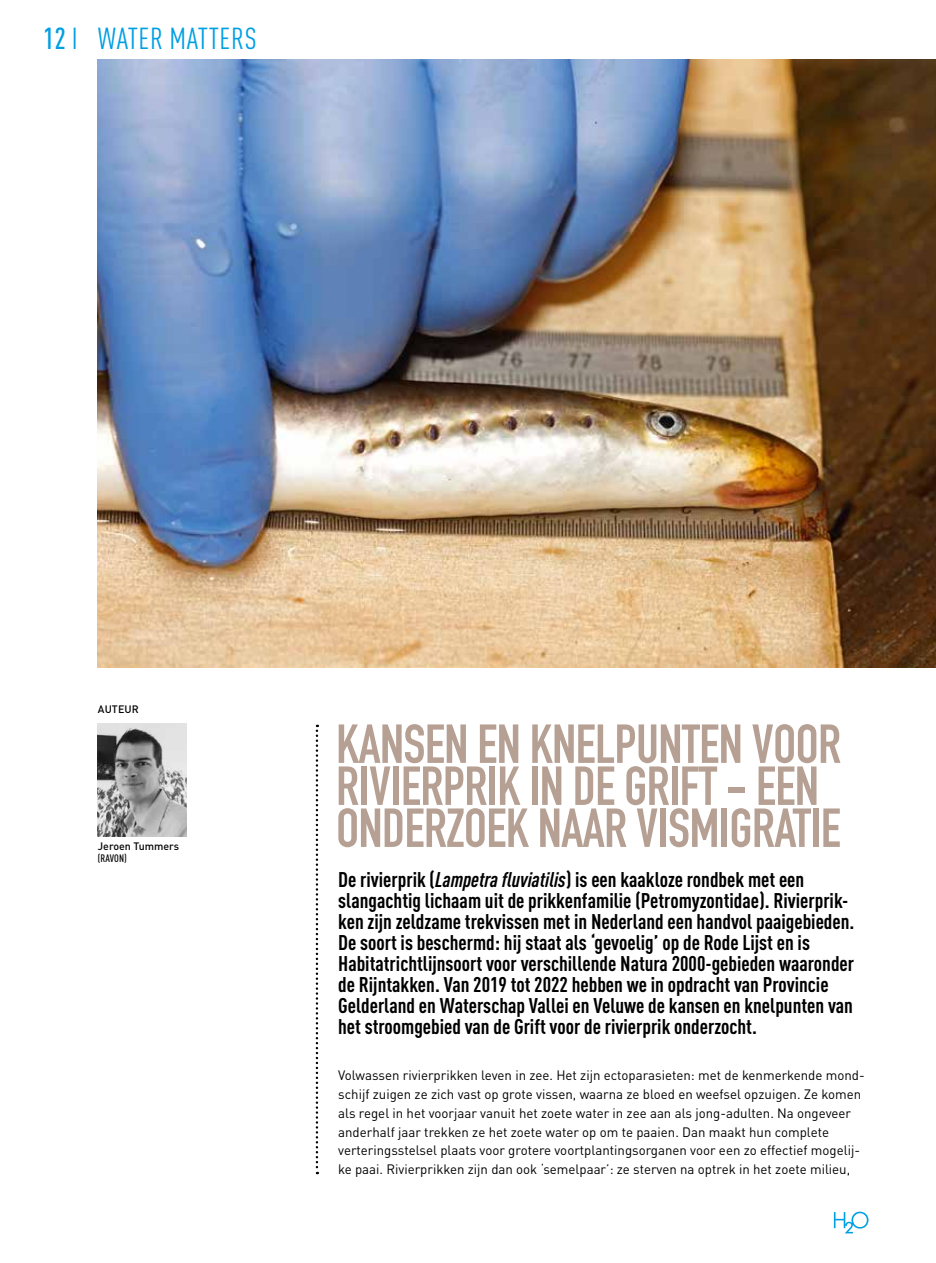
<style>
.page{position:relative;width:936px;height:1263px;background:#fff}
.page>*{position:absolute;margin:0;border:0;box-sizing:border-box;transform-origin:0 0}
.t1{font:54px/42px "DIN Engschrift";letter-spacing:-.01em;color:#b6a093}
.t2{font:condensed 30px "DIN Pro";letter-spacing:.02em;color:#009fe3}
.t3{font:700 condensed 21px/21px "DIN Pro";color:#000}
.t4{font:13.5px/18.8px "DIN Pro";color:#000}
.t5{font:500 10.65px "DIN Pro";color:#000}
.t6{font:500 condensed 10.65px "DIN Pro";letter-spacing:.01em;color:#000}
.s1{font-weight:500}
.s2{font-style:italic}
</style>
<div class="page">
<svg style="left:833px;top:1212px;width:35px;height:21px"></svg>
<img style="left:98px;top:59px;width:837px;height:609px">
<img style="left:98px;top:724px;width:88px;height:112px">
<svg style="left:316px;top:725px;width:2px;height:449px"></svg>
<h2 class="t2" style="left:43px;top:17px;width:215px"><span class="s1">12</span> I WATER MATTERS</h2>
<p class="t5" style="left:98px;top:700px;width:42px">AUTEUR</p>
<p class="t5" style="left:98px;top:838px;width:83px">Jeroen Tummers</p>
<p class="t6" style="left:98px;top:850px;width:31px">(RAVON)</p>
<h1 class="t1" style="left:336px;top:723px;width:506px">KANSEN EN KNELPUNTEN VOOR<br>RIVIERPRIK IN DE GRIFT - EEN<br>ONDERZOEK NAAR VISMIGRATIE</h1>
<p class="t3" style="left:338px;top:867px;width:517px">De rivierprik (<span class="s2">Lampetra fluviatilis</span>) is een kaakloze rondbek met een slangachtig lichaam uit de prikkenfamilie (Petromyzontidae). Rivierprik&shy;ken zijn zeldzame trekvissen met in Nederland een handvol paaigebieden.<br>De soort is beschermd: hij staat als ‘gevoelig’ op de Rode Lijst en is Habitatrichtlijnsoort voor verschillende Natura 2000-gebieden waaronder de Rijntakken. Van 2019 tot 2022 hebben we in opdracht van Provincie Gelderland en Waterschap Vallei en Veluwe de kansen en knelpunten van het stroomgebied van de Grift voor de rivierprik onderzocht.</p>
<p class="t4" style="left:338px;top:1065px;width:528px">Volwassen rivierprikken leven in zee. Het zijn ectoparasieten: met de kenmerkende mond&shy;schijf zuigen ze zich vast op grote vissen, waarna ze bloed en weefsel opzuigen. Ze komen als regel in het voorjaar vanuit het zoete water in zee aan als jong-adulten. Na ongeveer anderhalf jaar trekken ze het zoete water op om te paaien. Dan maakt hun complete verteringsstelsel plaats voor grotere voortplantingsorganen voor een zo effectief mogelij&shy;ke paai. Rivierprikken zijn dan ook ‘semelpaar’: ze sterven na optrek in het zoete milieu,</p>
</div>
